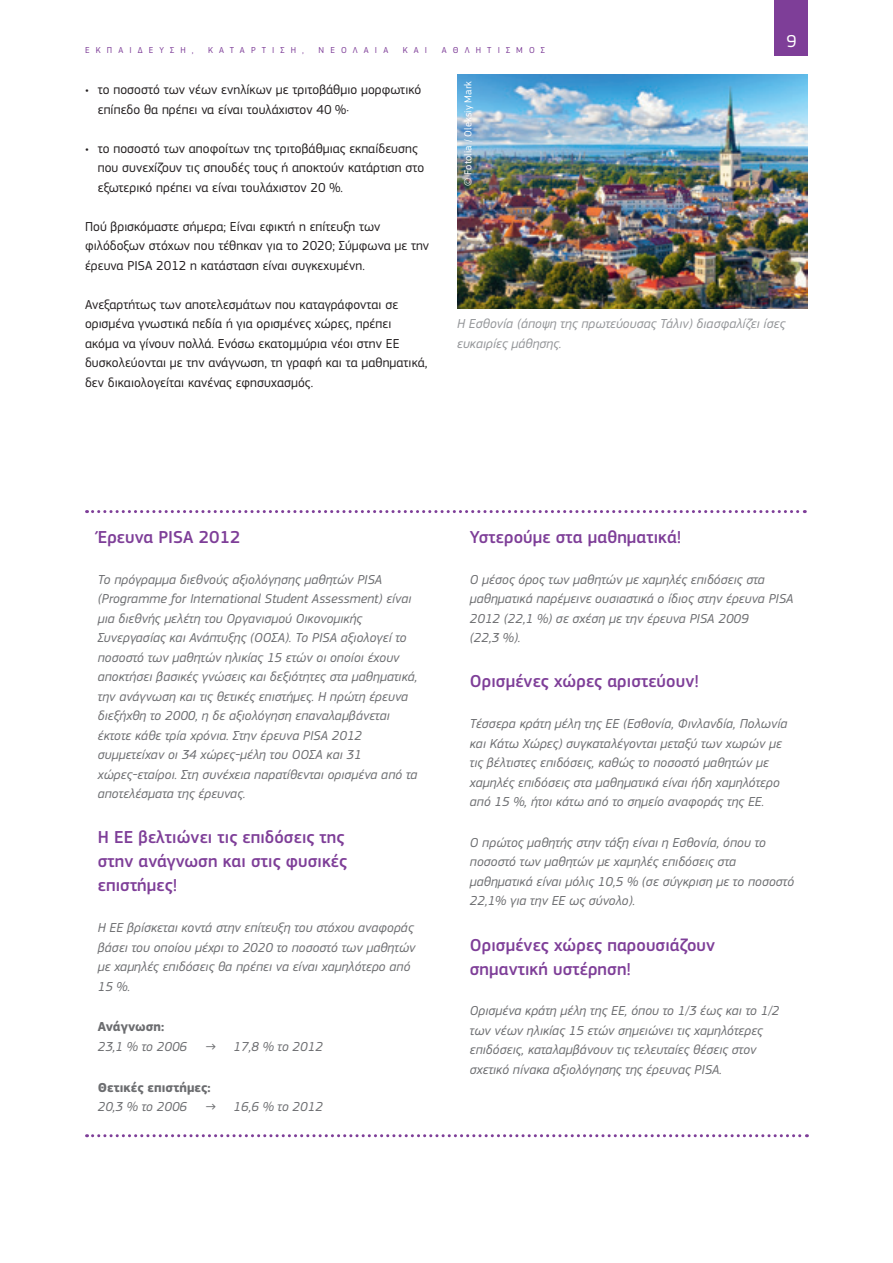
<style>
.page{position:relative;width:893px;height:1263px;background:#fff}
.page>*{position:absolute;margin:0;border:0;box-sizing:border-box;transform-origin:0 0}
.Box_title_no_rl{font:500 18px/24px "EC Square Sans Pro";letter-spacing:.005em;color:#7e3e98}
.Box_Title{font:500 18px "EC Square Sans Pro";letter-spacing:.005em;color:#7e3e98}
.t1{font:18px "EC Square Sans Pro";color:#fff}
.Box{font:italic 13.5px/19.5px "EC Square Sans Pro";letter-spacing:.005em;color:#6c6d70}
.BodyText{font:13.5px/19.5px "EC Square Sans Pro";letter-spacing:.005em;color:#231f20}
.Box_fin{font:italic 13.5px/19.5px "EC Square Sans Pro";letter-spacing:.005em;color:#6c6d70}
.legende_L{font:italic 13.5px/19.5px "EC Square Sans Pro";letter-spacing:.005em;color:#939598}
.Box-2{font:700 13.5px/19.5px "EC Square Sans Pro";letter-spacing:.005em;color:#6c6d70}
.copyright_copy{font:10.5px "EC Square Sans Pro";letter-spacing:.005em;color:#fff}
.t2{font:9px "EC Square Sans Pro";color:#7e3e98}
.s1{font-weight:700;font-style:normal}
.s2{font-weight:400;font-style:italic}
</style>
<div class="page">
<div style="left:775px;top:0;width:33px;height:55px;background:#7e3e98"></div>
<svg style="left:87px;top:510px;width:718px;height:3px"></svg>
<svg style="left:87px;top:1134px;width:720px;height:3px"></svg>
<img style="left:457px;top:75px;width:351px;height:234px">
<h1 class="t1" style="left:786px;top:30px;width:12px">9</h1>
<p class="t2" style="left:319px;top:45px;width:11px">νεολαία</p>
<p class="t2" style="left:403px;top:45px;width:9px">και</p>
<p class="t2" style="left:442px;top:45px;width:12px">αθλητισμός</p>
<p class="BodyText" style="left:98px;top:80px;width:325px;text-indent:-13px">• το ποσοστό των νέων ενηλίκων με τριτοβάθμιο μορφωτικό επίπεδο θα πρέπει να είναι τουλάχιστον 40 %·</p>
<p class="BodyText" style="left:98px;top:139px;width:328px;text-indent:-13px">• το ποσοστό των αποφοίτων της τριτοβάθμιας εκπαίδευσης που συνεχίζουν τις σπουδές τους ή αποκτούν κατάρτιση στο εξωτερικό πρέπει να είναι τουλάχιστον 20 %.</p>
<p class="BodyText" style="left:85px;top:217px;width:346px">Πού βρισκόμαστε σήμερα; Είναι εφικτή η επίτευξη των φιλόδοξων στόχων που τέθηκαν για το 2020; Σύμφωνα με την έρευνα PISA 2012 η κατάσταση είναι συγκεχυμένη.</p>
<p class="BodyText" style="left:85px;top:295px;width:344px">Ανεξαρτήτως των αποτελεσμάτων που καταγράφονται σε ορισμένα γνωστικά πεδία ή για ορισμένες χώρες, πρέπει ακόμα να γίνουν πολλά. Ενόσω εκατομμύρια νέοι στην ΕΕ δυσκολεύονται με την ανάγνωση, τη γραφή και τα μαθηματικά, δεν δικαιολογείται κανένας εφησυχασμός.</p>
<p class="t2" style="left:85px;top:45px;width:22px">Ε κπαίδευση</p>
<p class="t2" style="left:208px;top:45px;width:10px">κατά</p>
<p class="t2" style="left:251px;top:45px;width:21px">ρ τιση</p>
<p class="t2" style="left:192px;top:45px;width:3px">,</p>
<p class="t2" style="left:302px;top:45px;width:3px">,</p>
<p class="copyright_copy" style="left:462px;top:186px;width:106px;rotate:-90deg">© Fotolia / Oleksiy Mark</p>
<p class="legende_L" style="left:457px;top:314px;width:330px">Η Εσθονία (άποψη της πρωτεύουσας Τάλιν) διασφαλίζει ίσες ευκαιρίες μάθησης.</p>
<p class="Box_Title" style="left:98px;top:526px;width:144px">Έρευνα PISA 2012</p>
<p class="Box" style="left:98px;top:569px;width:321px">Το πρόγραμμα διεθνούς αξιολόγησης μαθητών PISA (Programme for International Student Assessment) είναι μια διεθνής μελέτη του Οργανισμού Οικονομικής Συνεργασίας και Ανάπτυξης (ΟΟΣΑ). Το PISA αξιολογεί το ποσοστό των μαθητών ηλικίας 15 ετών οι οποίοι έχουν αποκτήσει βασικές γνώσεις και δεξιότητες στα μαθηματικά, την ανάγνωση και τις θετικές επιστήμες. Η πρώτη έρευνα διεξήχθη το 2000, η δε αξιολόγηση επαναλαμβάνεται έκτοτε κάθε τρία χρόνια. Στην έρευνα PISA 2012 συμμετείχαν οι 34 χώρες‑μέλη του ΟΟΣΑ και 31 χώρες‑εταίροι. Στη συνέχεια παρατίθενται ορισμένα από τα αποτελέσματα της έρευνας.</p>
<p class="Box_title_no_rl" style="left:98px;top:826px;width:251px">Η ΕΕ βελτιώνει τις επιδόσεις της στην ανάγνωση και στις φυσικές επιστήμες!</p>
<p class="Box" style="left:98px;top:918px;width:319px">Η ΕΕ βρίσκεται κοντά στην επίτευξη του στόχου αναφοράς βάσει του οποίου μέχρι το 2020 το ποσοστό των μαθητών με χαμηλές επιδόσεις θα πρέπει να είναι χαμηλότερο από 15 %.</p>
<p class="Box" style="left:98px;top:1017px;width:91px"><span class="s1">Ανάγνωση:<br></span>23,1 % το 2006</p>
<p class="Box" style="left:205px;top:1037px;width:119px">→ 17,8 % το 2012</p>
<p class="Box-2" style="left:98px;top:1078px;width:114px">Θετικές επιστήμες:<br><span class="s2">20,3 % το 2006</span></p>
<p class="Box" style="left:205px;top:1097px;width:119px">→ 16,6 % το 2012</p>
<p class="Box_title_no_rl" style="left:470px;top:525px;width:213px">Υστερούμε στα μαθηματικά!</p>
<p class="Box" style="left:470px;top:569px;width:325px">Ο μέσος όρος των μαθητών με χαμηλές επιδόσεις στα μαθηματικά παρέμεινε ουσιαστικά ο ίδιος στην έρευνα PISA 2012 (22,1 %) σε σχέση με την έρευνα PISA 2009<br>(22,3 %).</p>
<p class="Box_title_no_rl" style="left:470px;top:670px;width:231px">Ορισμένες χώρες αριστεύουν!</p>
<p class="Box" style="left:470px;top:714px;width:319px">Τέσσερα κράτη μέλη της ΕΕ (Εσθονία, Φινλανδία, Πολωνία και Κάτω Χώρες) συγκαταλέγονται μεταξύ των χωρών με τις βέλτιστες επιδόσεις, καθώς το ποσοστό μαθητών με χαμηλές επιδόσεις στα μαθηματικά είναι ήδη χαμηλότερο από 15 %, ήτοι κάτω από το σημείο αναφοράς της ΕΕ.</p>
<p class="Box" style="left:470px;top:833px;width:326px">Ο πρώτος μαθητής στην τάξη είναι η Εσθονία, όπου το ποσοστό των μαθητών με χαμηλές επιδόσεις στα μαθηματικά είναι μόλις 10,5 % (σε σύγκριση με το ποσοστό 22,1% για την ΕΕ ως σύνολο).</p>
<p class="Box_title_no_rl" style="left:470px;top:933px;width:247px">Ορισμένες χώρες παρουσιάζουν σημαντική υστέρηση!</p>
<p class="Box_fin" style="left:470px;top:1001px;width:311px">Ορισμένα κράτη μέλη της ΕΕ, όπου το 1/3 έως και το 1/2 των νέων ηλικίας 15 ετών σημειώνει τις χαμηλότερες επιδόσεις, καταλαμβάνουν τις τελευταίες θέσεις στον σχετικό πίνακα αξιολόγησης της έρευνας PISA.</p>
</div>
